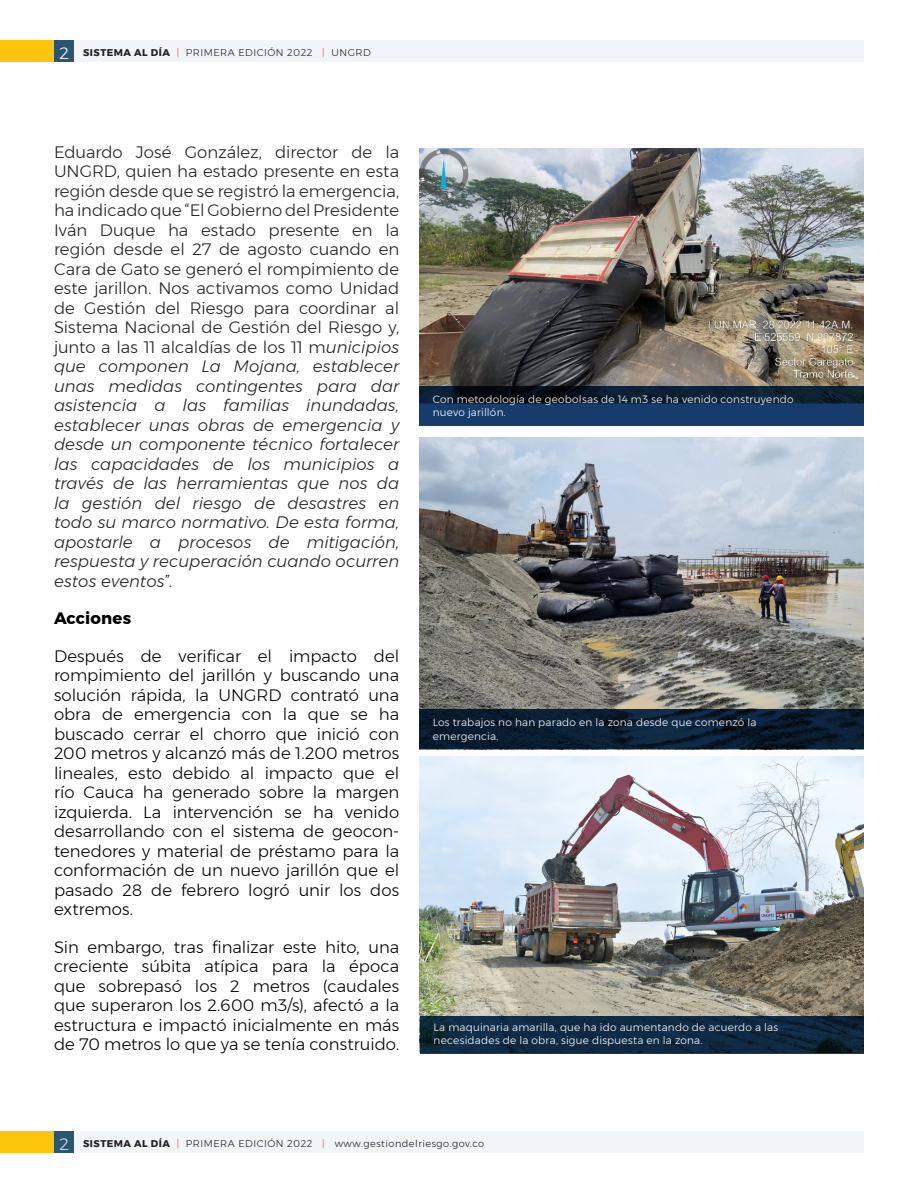
<style>
.page{position:relative;width:918px;height:1188px;background:#fff}
.page>*{position:absolute;margin:0;border:0;box-sizing:border-box;transform-origin:0 0}
.Body_Copy{font:italic 300 16.5px/19.5px "Montserrat";color:#231f20;text-align:justify}
.Body_Copy-2{font:300 16.5px/19.5px "Montserrat";color:#000;text-align:justify}
.Body_Copy-3{font:700 16.5px "Montserrat";letter-spacing:.005em;color:#000}
.t1{font:300 16.5px "Montserrat";color:#fff}
.t2{font:300 16.5px "Montserrat";color:#d8dfe6}
.Body_Copy-4{font:300 10.5px/13.5px "Montserrat";letter-spacing:.02em;color:#fff}
.t3{font:300 9.75px "Montserrat";letter-spacing:.05em;color:#231f20}
.s1{font-weight:700}
.s2{color:#ef3e29}
.s3{font-style:normal}
</style>
<div class="page">
<img style="left:419px;top:757px;width:445px;height:296px">
<img style="left:419px;top:438px;width:445px;height:272px">
<img style="left:419px;top:149px;width:445px;height:237px">
<svg style="left:420px;top:1016px;width:443px;height:37px;background:#0e283f"></svg>
<svg style="left:419px;top:386px;width:445px;height:40px;background:#102c4e"></svg>
<svg style="left:419px;top:710px;width:445px;height:39px;background:#0a1d30"></svg>
<div style="left:54px;top:40px;width:21px;height:21px;background:#2b5670"></div>
<div style="left:54px;top:1132px;width:21px;height:21px;background:#2b5670"></div>
<div style="left:75px;top:40px;width:789px;height:21px;background:#f1f5f7"></div>
<div style="left:75px;top:1132px;width:789px;height:21px;background:#f1f5f7"></div>
<div style="left:0;top:40px;width:54px;height:21px;background:#fec50d"></div>
<div style="left:0;top:1132px;width:54px;height:21px;background:#fec50d"></div>
<p class="t1" style="left:60px;top:41px;width:11px">2</p>
<p class="t3" style="left:83px;top:45px;width:289px"><span class="s1">SISTEMA AL DÍA</span> <span class="s2">|</span> PRIMERA EDICIÓN 2022 <span class="s2">|</span> UNGRD</p>
<p class="Body_Copy" style="left:54px;top:142px;width:347px"><span class="s3">Eduardo José González, director de la UNGRD, quien ha estado presente en esta región desde que se registró la emergencia, ha indicado que “El Gobierno del Presidente Iván Duque ha estado presente en la región desde el 27 de agosto cuando en Cara de Gato se generó el rompimiento de este jarillon. Nos activamos como Unidad de Gestión del Riesgo para coordinar al Sistema Nacional de Gestión del Riesgo y, junto a las 11 alcaldías de los 11 m</span>unicipios que componen La Mojana, establecer unas medidas contingentes para dar asistencia a las familias inundadas, establecer unas obras de emergencia y desde un componente técnico fortalecer las capacidades de los municipios a través de las herramientas que nos da la gestión del riesgo de desastres en todo su marco normativo. De esta forma, apostarle a procesos de mitigación, respuesta y recuperación cuando ocurren estos eventos”.</p>
<p class="Body_Copy-3" style="left:54px;top:605px;width:79px">Acciones</p>
<p class="Body_Copy-2" style="left:54px;top:646px;width:347px">Después de verificar el impacto del rompimiento del jarillón y buscando una solución rápida, la UNGRD contrató una obra de emergencia con la que se ha buscado cerrar el chorro que inició con 200 metros y alcanzó más de 1.200 metros lineales, esto debido al impacto que el río Cauca ha generado sobre la margen izquierda. La intervención se ha venido desarrollando con el sistema de geocon&shy;tenedores y material de préstamo para la conformación de un nuevo jarillón que el pasado 28 de febrero logró unir los dos extremos.</p>
<p class="Body_Copy-2" style="left:54px;top:937px;width:347px">Sin embargo, tras finalizar este hito, una creciente súbita atípica para la época que sobrepasó los 2 metros (caudales que superaron los 2.600 m3/s), afectó a la estructura e impactó inicialmente en más de 70 metros lo que ya se tenía construido.</p>
<p class="Body_Copy-4" style="left:433px;top:392px;width:362px">Con metodología de geobolsas de 14 m3 se ha venido construyendo nuevo jarillón.</p>
<p class="Body_Copy-4" style="left:433px;top:716px;width:325px">Los trabajos no han parado en la zona desde que comenzó la emergencia.</p>
<p class="Body_Copy-4" style="left:434px;top:1020px;width:346px">La maquinaria amarilla, que ha ido aumentando de acuerdo a las necesidades de la obra, sigue dispuesta en la zona.</p>
<p class="t2" style="left:60px;top:1132px;width:11px">2</p>
<p class="t3" style="left:83px;top:1136px;width:403px"><span class="s1">SISTEMA AL DÍA</span> <span class="s2">|</span> PRIMERA EDICIÓN 2022 <span class="s2">|</span> www.gestiondelriesgo.gov.co</p>
</div>
